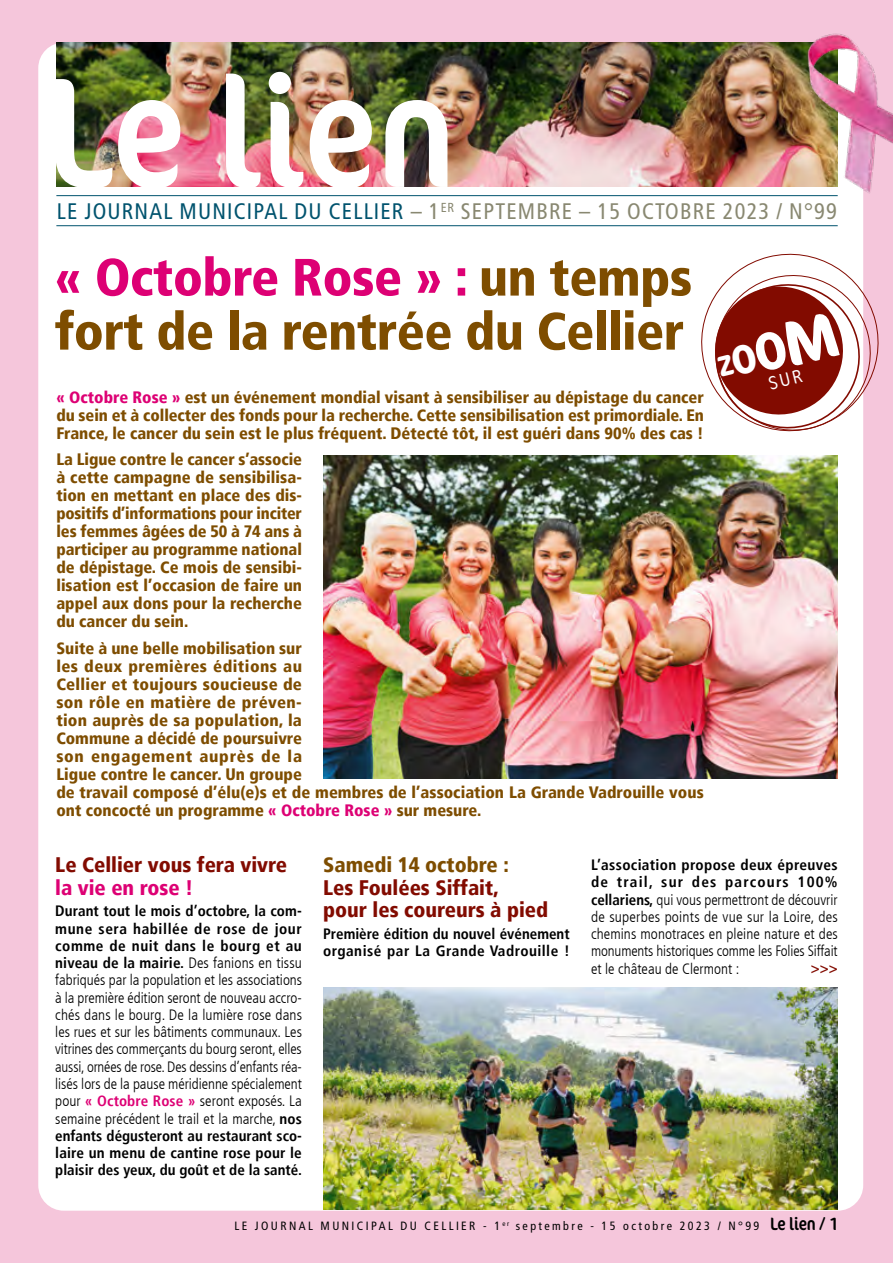
<style>
.page{position:relative;width:893px;height:1263px;background:#f5c6db}
.page>*{position:absolute;margin:0;border:0;box-sizing:border-box;transform-origin:0 0}
.t1{font:900 condensed 52.5px/54px "Frutiger LT";letter-spacing:-.01em;color:#7e4d00}
.t2{font:condensed 22.5px "Frutiger LT";letter-spacing:.055em;color:#898871}
.t3{font:900 condensed 21px/22.5px "Frutiger LT";color:#820b00}
.t4{font:900 condensed 21px "Frutiger LT";color:#7e4d00}
.t5{font:900 condensed 21px "Frutiger LT";color:#dd0074}
.t6{font:900 condensed 16.5px/18px "Frutiger LT";color:#7e4d00;text-align:justify}
.t7{font:300 condensed 15px/17.2px "Frutiger LT";color:#000;text-align:justify}
.t8{font:700 condensed 15px/17.2px "Frutiger LT";color:#000}
.t9{font:700 condensed 15px "Frutiger LT";color:#820b00}
.t10{font:condensed 12px "Frutiger LT";letter-spacing:.2em;color:#000}
.s1{color:#00536e}
.s2{color:#dd0074}
.s3{font-weight:700}
.s4{font-weight:700;color:#dd0074}
.s5{font-family:"Cocon Pro";font-size:18px}
</style>
<div class="page">
<div style="left:38px;top:43px;width:825px;height:1168px;background:#fff;border-radius:26px"></div>
<img style="left:56px;top:43px;width:748px;height:143px">
<img style="left:56px;top:72px;width:391px;height:115px">
<hr style="left:56px;top:195px;width:782px;height:1px;background:#00536e">
<hr style="left:56px;top:225px;width:782px;height:1px;background:#00536e">
<img style="left:323px;top:988px;width:515px;height:222px">
<img style="left:323px;top:456px;width:515px;height:322px">
<img style="left:804px;top:33px;width:89px;height:164px">
<svg style="left:701px;top:245px;width:178px;height:195px"></svg>
<h2 class="t2" style="left:57px;top:198px;width:781px"><span class="s1">LE JOURNAL MUNICIPAL DU CELLIER</span> – 1<sup>ER</sup> SEPTEMBRE – 15 OCTOBRE 2023 / N°99</h2>
<h1 class="t1" style="left:55px;top:250px;width:639px"><span class="s2">« Octobre Rose » :</span> un temps fort de la rentrée du Cellier</h1>
<p class="t6" style="left:56px;top:388px;width:649px"><span class="s2">« Octobre Rose »</span> est un événement mondial visant à sensibiliser au dépistage du cancer du sein et à collecter des fonds pour la recherche. Cette sensibilisation est primordiale. En France, le cancer du sein est le plus fréquent. Détecté tôt, il est guéri dans 90% des cas !</p>
<p class="t6" style="left:56px;top:450px;width:247px">La Ligue contre le cancer s’associe à cette campagne de sensibilisa&shy;tion en mettant en place des dis&shy;positifs d’informations pour inciter les femmes âgées de 50 à 74 ans à participer au programme national de dépistage. Ce mois de sensibi&shy;lisation est l’occasion de faire un appel aux dons pour la recherche du cancer du sein.</p>
<p class="t6" style="left:56px;top:639px;width:649px;text-align:left">Suite à une belle mobilisation sur<br>les deux premières éditions au<br>Cellier et toujours soucieuse de<br>son rôle en matière de préven-<br>tion auprès de sa population, la<br>Commune a décidé de poursuivre<br>son engagement auprès de la<br>Ligue contre le cancer. Un groupe<br>de travail composé d’élu(e)s et de membres de l’association La Grande Vadrouille vous ont concocté un programme <span class="s2">« Octobre Rose »</span> sur mesure.</p>
<p class="t7" style="left:591px;top:856px;width:248px"><span class="s3">L’association propose deux épreuves de trail, sur des parcours 100% cellariens,</span> qui vous permettront de découvrir de superbes points de vue sur la Loire, des chemins monotraces en pleine nature et des monuments historiques comme les Folies Siffait et le château de Clermont :</p>
<p class="t3" style="left:55px;top:854px;width:233px">Le Cellier vous fera vivre</p>
<p class="t5" style="left:55px;top:875px;width:140px">la vie en rose !</p>
<p class="t7" style="left:55px;top:903px;width:248px"><span class="s3">Durant tout le mois d’octobre, la com&shy;mune sera habillée de rose de jour comme de nuit dans le bourg et au niveau de la mairie.</span> Des fanions en tissu fabriqués par la population et les associations à la première édition seront de nouveau accro&shy;chés dans le bourg. De la lumière rose dans les rues et sur les bâtiments communaux. Les vitrines des commerçants du bourg seront, elles aussi, ornées de rose. Des dessins d’enfants réa&shy;lisés lors de la pause méridienne spécialement pour <span class="s4">« Octobre Rose »</span> seront exposés. La semaine précédent le trail et la marche, <span class="s3">nos enfants dégusteront au restaurant sco&shy;laire un menu de cantine rose pour le plaisir des yeux, du goût et de la santé.</span></p>
<p class="t4" style="left:323px;top:852px;width:187px">Samedi 14 octobre :</p>
<p class="t3" style="left:323px;top:876px;width:227px">Les Foulées Siffait,<br>pour les coureurs à pied</p>
<p class="t8" style="left:323px;top:925px;width:248px">Première édition du nouvel événement organisé par La Grande Vadrouille !</p>
<p class="t9" style="left:811px;top:959px;width:28px">&gt;&gt;&gt;</p>
<p class="t10" style="left:234px;top:1219px;width:605px">LE JOURNAL MUNICIPAL DU CELLIER - 1 <sup>er</sup> septembre - 15 octobre 2023 / N°99 <span class="s5">Le lien / 1</span></p>
</div>
